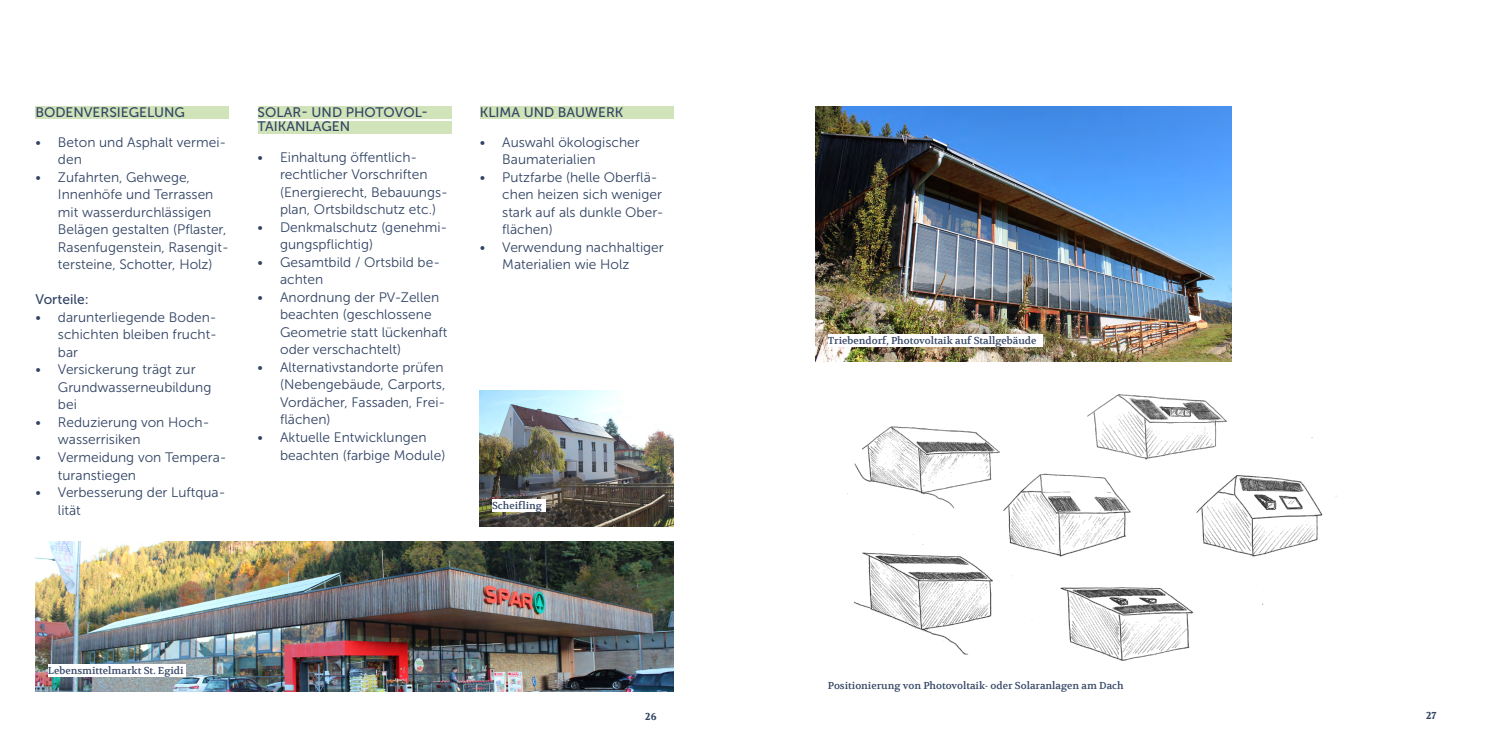
<style>
.page{position:relative;width:1489px;height:745px;background:#fff}
.page>*{position:absolute;margin:0;border:0;box-sizing:border-box;transform-origin:0 0}
.t1{font:13.75px/17.5px "Museo Sans 300";color:#324464}
.t2{font:13.75px/14.8px "Museo Sans 500";color:#324464}
.t3{font:10px "Volkhov";color:#324464}
.t4{font:700 10px "Volkhov";color:#324464}
</style>
<div class="page">
<img style="left:815px;top:106px;width:416px;height:255px">
<div style="left:827px;top:334px;width:215px;height:12px;background:#fff"></div>
<img style="left:847px;top:394px;width:490px;height:267px">
<div style="left:257px;top:106px;width:194px;height:12px;background:#d1e4b9"></div>
<div style="left:257px;top:121px;width:194px;height:12px;background:#d1e4b9"></div>
<div style="left:480px;top:106px;width:193px;height:12px;background:#d1e4b9"></div>
<img style="left:35px;top:541px;width:638px;height:150px">
<div style="left:48px;top:664px;width:137px;height:12px;background:#fff"></div>
<div style="left:35px;top:106px;width:194px;height:12px;background:#d1e4b9"></div>
<img style="left:480px;top:390px;width:193px;height:136px">
<div style="left:492px;top:499px;width:53px;height:12px;background:#fff"></div>
<p class="t2" style="left:35px;top:104px;width:151px">BODENVERSIEGELUNG</p>
<p class="t1" style="left:58px;top:133px;width:170px;text-indent:-22px">• Beton und Asphalt vermei&shy;den</p>
<p class="t1" style="left:58px;top:168px;width:172px;text-indent:-22px">• Zufahrten, Gehwege,<br>Innenhöfe und Terrassen mit wasserdurchlässigen<br>Belägen gestalten (Pflaster,<br>Rasenfugenstein, Rasengit&shy;tersteine, Schotter, Holz)</p>
<p class="t2" style="left:35px;top:292px;width:55px">Vorteile:</p>
<p class="t1" style="left:58px;top:308px;width:161px;text-align:justify;text-indent:-22px">• darunterliegende Boden&shy;schichten bleiben frucht&shy;bar</p>
<p class="t1" style="left:58px;top:361px;width:155px;text-indent:-22px">• Versickerung trägt zur<br>Grundwasserneubildung bei</p>
<p class="t1" style="left:58px;top:413px;width:153px;text-indent:-22px">• Reduzierung von Hoch&shy;wasserrisiken</p>
<p class="t1" style="left:58px;top:448px;width:170px;text-indent:-22px">• Vermeidung von Tempera&shy;turanstiegen</p>
<p class="t1" style="left:58px;top:483px;width:169px;text-indent:-22px">• Verbesserung der Luftqua&shy;lität</p>
<p class="t2" style="left:257px;top:104px;width:172px">SOLAR- UND PHOTOVOL-<br>TAIKANLAGEN</p>
<p class="t2" style="left:480px;top:104px;width:145px">KLIMA UND BAUWERK</p>
<p class="t1" style="left:502px;top:133px;width:139px;text-indent:-22px">• Auswahl ökologischer<br>Baumaterialien</p>
<p class="t1" style="left:502px;top:168px;width:163px;text-indent:-22px">• Putzfarbe (helle Oberflä&shy;chen heizen sich weniger stark auf als dunkle Ober&shy;flächen)</p>
<p class="t1" style="left:502px;top:238px;width:163px;text-indent:-22px">• Verwendung nachhaltiger<br>Materialien wie Holz</p>
<p class="t1" style="left:280px;top:148px;width:169px;text-indent:-22px">• Einhaltung öffentlich&shy;rechtlicher Vorschriften (Energierecht, Bebauungs&shy;plan, Ortsbildschutz etc.)</p>
<p class="t1" style="left:280px;top:218px;width:169px;text-indent:-22px">• Denkmalschutz (genehmi&shy;gungspflichtig)</p>
<p class="t1" style="left:280px;top:253px;width:161px;text-indent:-22px">• Gesamtbild / Ortsbild be&shy;achten</p>
<p class="t1" style="left:280px;top:288px;width:169px;text-indent:-22px">• Anordnung der PV-Zellen beachten (geschlossene<br>Geometrie statt lückenhaft oder verschachtelt)</p>
<p class="t1" style="left:280px;top:358px;width:167px;text-indent:-22px">• Alternativstandorte prüfen (Nebengebäude, Carports,<br>Vordächer, Fassaden, Frei&shy;flächen)</p>
<p class="t1" style="left:280px;top:428px;width:167px;text-indent:-22px">• Aktuelle Entwicklungen beachten (farbige Module)</p>
<p class="t3" style="left:492px;top:499px;width:51px">Scheifling</p>
<p class="t3" style="left:827px;top:334px;width:210px">Triebendorf, Photovoltaik auf Stallgebäude</p>
<p class="t3" style="left:48px;top:664px;width:137px">Lebensmittelmarkt St. Egidi</p>
<p class="t3" style="left:827px;top:679px;width:297px">Positionierung von Photovoltaik- oder Solaranlagen am Dach</p>
<p class="t4" style="left:645px;top:710px;width:13px">26</p>
<p class="t4" style="left:1425px;top:709px;width:12px">27</p>
</div>
